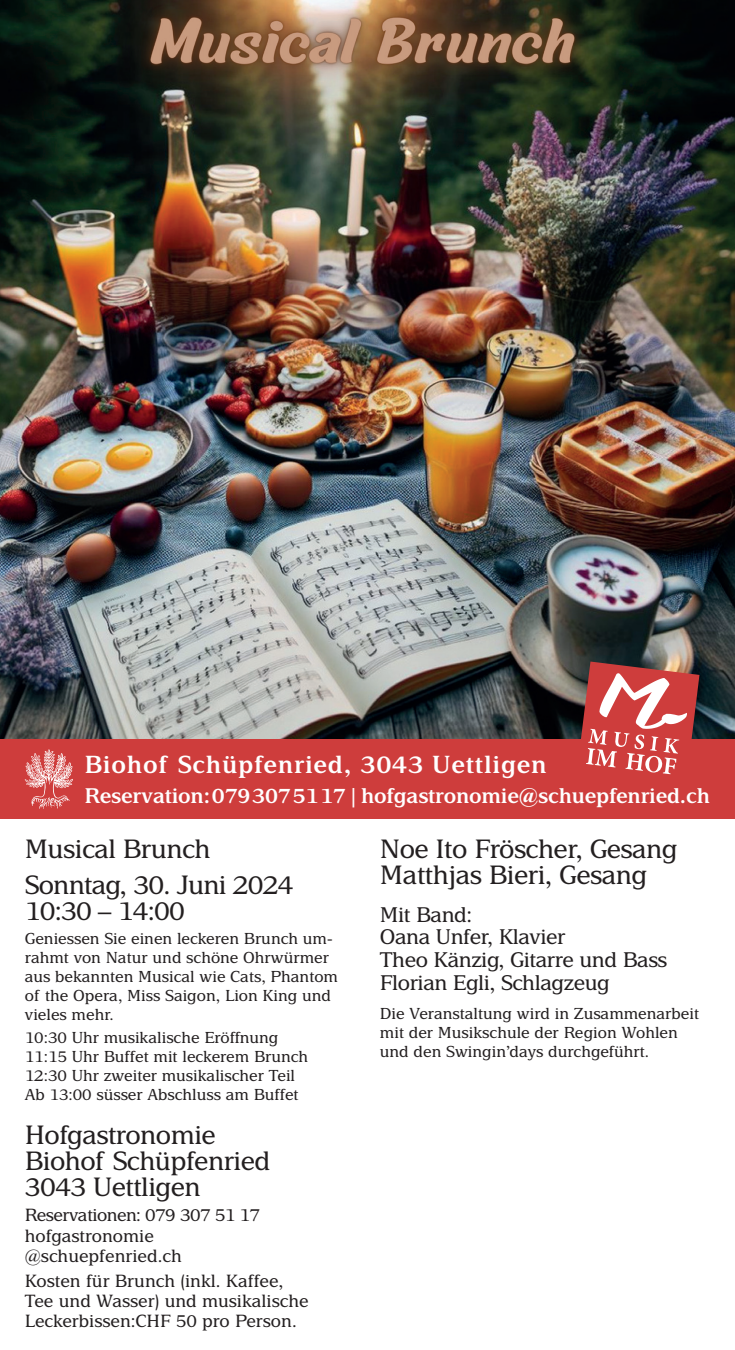
<style>
.page{position:relative;width:735px;height:1350px;background:#fff}
.page>*{position:absolute;margin:0;border:0;box-sizing:border-box;transform-origin:0 0}
.t1{font:26.25px/26.2px "Delima MT Std";letter-spacing:-.02em;color:#231f20}
.t2{font:600 24.5px "Delima MT Std";letter-spacing:.03em;color:#fff}
.t3{font:21px/22.8px "Delima MT Std";letter-spacing:-.02em;color:#231f20}
.t4{font:600 21px "Delima MT Std";letter-spacing:-.01em;color:#fff}
.t5{font:17.5px/20.1px "Delima MT Std";color:#231f20}
.t6{font:15.75px/18.9px "Delima MT Std";color:#231f20}
.s1{font-weight:700}
</style>
<div class="page">
<img style="left:0;top:0;width:734px;height:154px">
<img style="left:0;top:154px;width:734px;height:665px">
<h2 class="t2" style="left:84px;top:751px;width:463px">Biohof Schüpfenried, 3043 Uettligen</h2>
<h3 class="t4" style="left:84px;top:784px;width:627px">Reservation: 079 307 51 17 | hofgastronomie<span class="s1">@</span>schuepfenried.ch</h3>
<h1 class="t1" style="left:25px;top:830px;width:270px;line-height:36.2px">Musical Brunch<br>Sonntag, 30. Juni 2024</h1>
<h1 class="t1" style="left:25px;top:898px;width:161px">10:30 – 14:00</h1>
<p class="t6" style="left:25px;top:929px;width:314px">Geniessen Sie einen leckeren Brunch um&shy;rahmt von Natur und schöne Ohrwürmer aus bekannten Musical wie Cats, Phantom of the Opera, Miss Saigon, Lion King und vieles mehr.</p>
<p class="t6" style="left:25px;top:1028px;width:285px">10:30 Uhr musikalische Eröffnung 11:15 Uhr Buffet mit leckerem Brunch 12:30 Uhr zweiter musikalischer Teil Ab 13:00 süsser Abschluss am Buffet</p>
<h1 class="t1" style="left:25px;top:1121px;width:247px">Hofgastronomie<br>Biohof Schüpfenried<br>3043 Uettligen</h1>
<p class="t5" style="left:25px;top:1205px;width:236px">Reservationen: 079 307 51 17 hofgastronomie @schuepfenried.ch</p>
<p class="t5" style="left:25px;top:1270px;width:285px">Kosten für Brunch (inkl. Kaffee,<br>Tee und Wasser) und musikalische<br>Leckerbissen:CHF 50 pro Person.</p>
<h1 class="t1" style="left:379px;top:835px;width:299px">Noe Ito Fröscher, Gesang<br>Matthjas Bieri, Gesang</h1>
<h3 class="t3" style="left:379px;top:903px;width:289px">Mit Band:<br>Oana Unfer, Klavier<br>Theo Känzig, Gitarre und Bass<br>Florian Egli, Schlagzeug</h3>
<p class="t6" style="left:379px;top:1003px;width:320px">Die Veranstaltung wird in Zusammenarbeit mit der Musikschule der Region Wohlen und den Swingin’days durchgeführt.</p>
</div>
